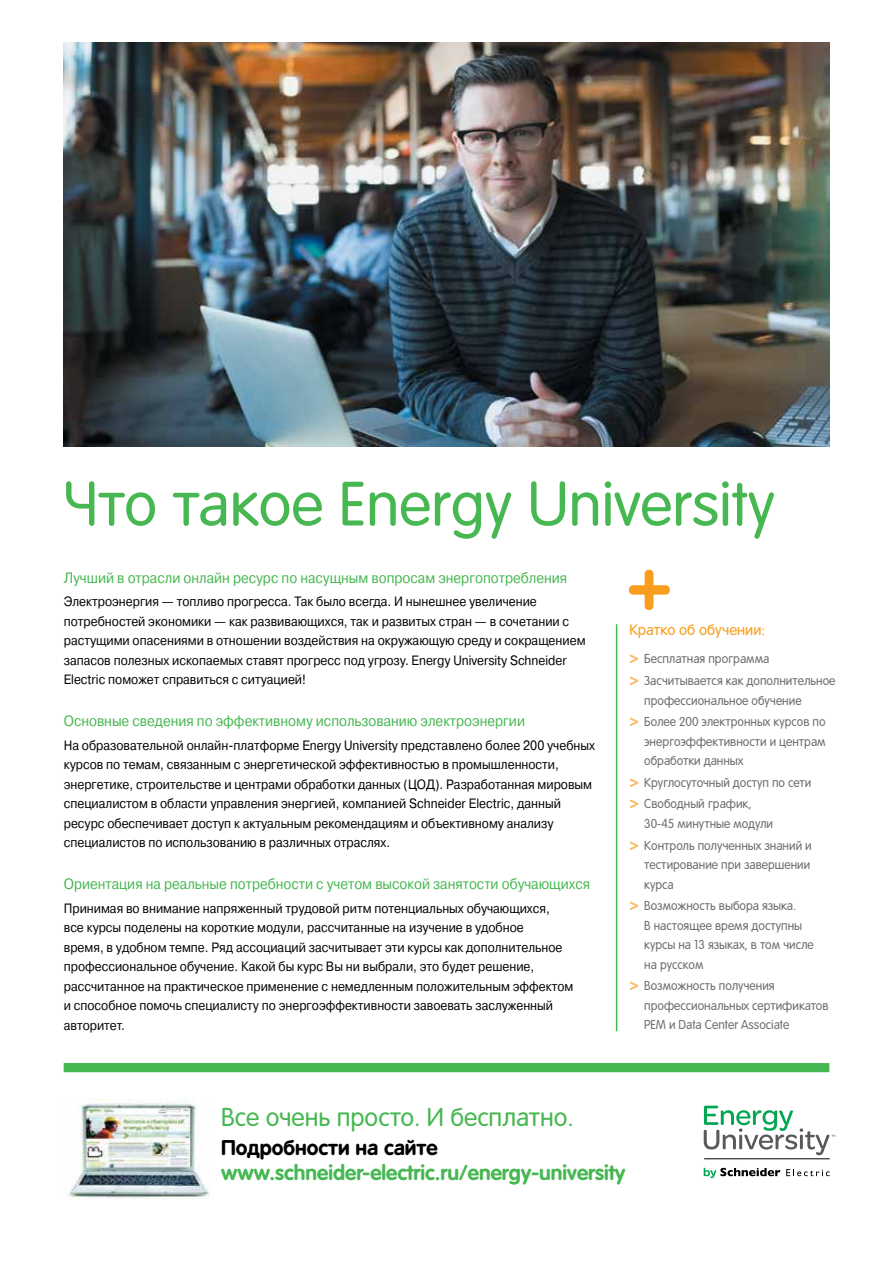
<style>
.page{position:relative;width:893px;height:1263px;background:#fff}
.page>*{position:absolute;margin:0;border:0;box-sizing:border-box;transform-origin:0 0}
.t1{font:61.5px "Rotonda";color:#46b751}
.t2{font:25.5px "Rotonda";color:#46b751}
.t3{font:700 21px "Rotonda";color:#46b751}
.t4{font:700 21px "Rotonda";color:#000}
.t5{font:15px "Pragmatica C";color:#46b751;scale:.9 1}
.t6{font:15px "Rotonda";color:#f99d1c}
.t7{font:13.5px/19.5px "Pragmatica C";color:#000;scale:.9 1}
.t8{font:12.75px/19.5px "Rotonda";color:#6d6e71;scale:.95 1}
.s1{font-weight:700;font-size:16.5px;color:#fcb862}
</style>
<div class="page">
<img style="left:68px;top:1098px;width:143px;height:101px">
<svg style="left:704px;top:1168px;width:76px;height:10px"></svg>
<svg style="left:786px;top:1169px;width:44px;height:7px"></svg>
<hr style="left:704px;top:1158px;width:126px;height:1px;background:#000">
<svg style="left:704px;top:1106px;width:131px;height:49px"></svg>
<img style="left:64px;top:43px;width:765px;height:403px">
<svg style="left:629px;top:570px;width:41px;height:40px"></svg>
<hr style="left:616px;top:624px;width:1px;height:407px;background:#46b751">
<div style="left:64px;top:1063px;width:765px;height:9px;background:#46b751"></div>
<h1 class="t1" style="left:64px;top:470px;width:713px">Что такое Energy University</h1>
<p class="t5" style="left:64px;top:569px;width:561px">Лучший в отрасли онлайн ресурс по насущным вопросам энергопотребления</p>
<p class="t7" style="left:64px;top:592px;width:581px">Электроэнергия — топливо прогресса. Так было всегда. И нынешнее увеличение потребностей экономики — как развивающихся, так и развитых стран — в сочетании с растущими опасениями в отношении воздействия на окружающую среду и сокращением запасов полезных ископаемых ставят прогресс под угрозу. Energy University Schneider Electric поможет справиться с ситуацией!</p>
<p class="t5" style="left:64px;top:712px;width:514px">Основные сведения по эффективному использованию электроэнергии</p>
<p class="t7" style="left:64px;top:735px;width:592px">На образовательной онлайн-платформе Energy University представлено более 200 учебных курсов по темам, связанным с энергетической эффективностью в промышленности, энергетике, строительстве и центрами обработки данных (ЦОД). Разработанная мировым специалистом в области управления энергией, компанией Schneider Electric, данный ресурс обеспечивает доступ к актуальным рекомендациям и объективному анализу специалистов по использованию в различных отраслях.</p>
<p class="t5" style="left:64px;top:875px;width:586px">Ориентация на реальные потребности с учетом высокой занятости обучающихся</p>
<p class="t7" style="left:64px;top:898px;width:568px">Принимая во внимание напряженный трудовой ритм потенциальных обучающихся,<br>все курсы поделены на короткие модули, рассчитанные на изучение в удобное<br>время, в удобном темпе. Ряд ассоциаций засчитывает эти курсы как дополнительное профессиональное обучение. Какой бы курс Вы ни выбрали, это будет решение, рассчитанное на практическое применение с немедленным положительным эффектом и способное помочь специалисту по энергоэффективности завоевать заслуженный авторитет.</p>
<p class="t6" style="left:629px;top:622px;width:137px">Кратко об обучении:</p>
<p class="t8" style="left:629px;top:648px;width:219px;line-height:21.6px"><span class="s1">&gt;</span> Бесплатная программа<br><span class="s1">&gt;</span> Засчитывается как дополнительное</p>
<p class="t8" style="left:629px;top:689px;width:208px;line-height:21.6px;text-indent:15px">профессиональное обучение<br><span class="s1">&gt;</span> Более 200 электронных курсов по</p>
<p class="t8" style="left:644px;top:731px;width:192px">энергоэффективности и центрам обработки данных</p>
<p class="t8" style="left:629px;top:771px;width:193px;line-height:21.6px"><span class="s1">&gt;</span> Круглосуточный доступ по сети <span class="s1">&gt;</span> Свободный график,</p>
<p class="t8" style="left:629px;top:813px;width:193px;line-height:21.6px;text-indent:15px">30-45 минутные модули<br><span class="s1">&gt;</span> Контроль полученных знаний и</p>
<p class="t8" style="left:644px;top:855px;width:176px">тестирование при завершении курса</p>
<p class="t8" style="left:644px;top:896px;width:180px;text-indent:-15px"><span class="s1">&gt;</span> Возможность выбора языка.<br>В настоящее время доступны курсы на 13 языках, в том числе на русском</p>
<p class="t8" style="left:644px;top:976px;width:195px;text-indent:-15px"><span class="s1">&gt;</span> Возможность получения профессиональных сертификатов<br>PEM и Data Center Associate</p>
<h2 class="t2" style="left:221px;top:1102px;width:354px">Все очень просто. И бесплатно.</h2>
<h3 class="t4" style="left:221px;top:1135px;width:218px">Подробности на сайте</h3>
<h3 class="t3" style="left:221px;top:1160px;width:405px">www.schneider-electric.ru/energy-university</h3>
</div>
